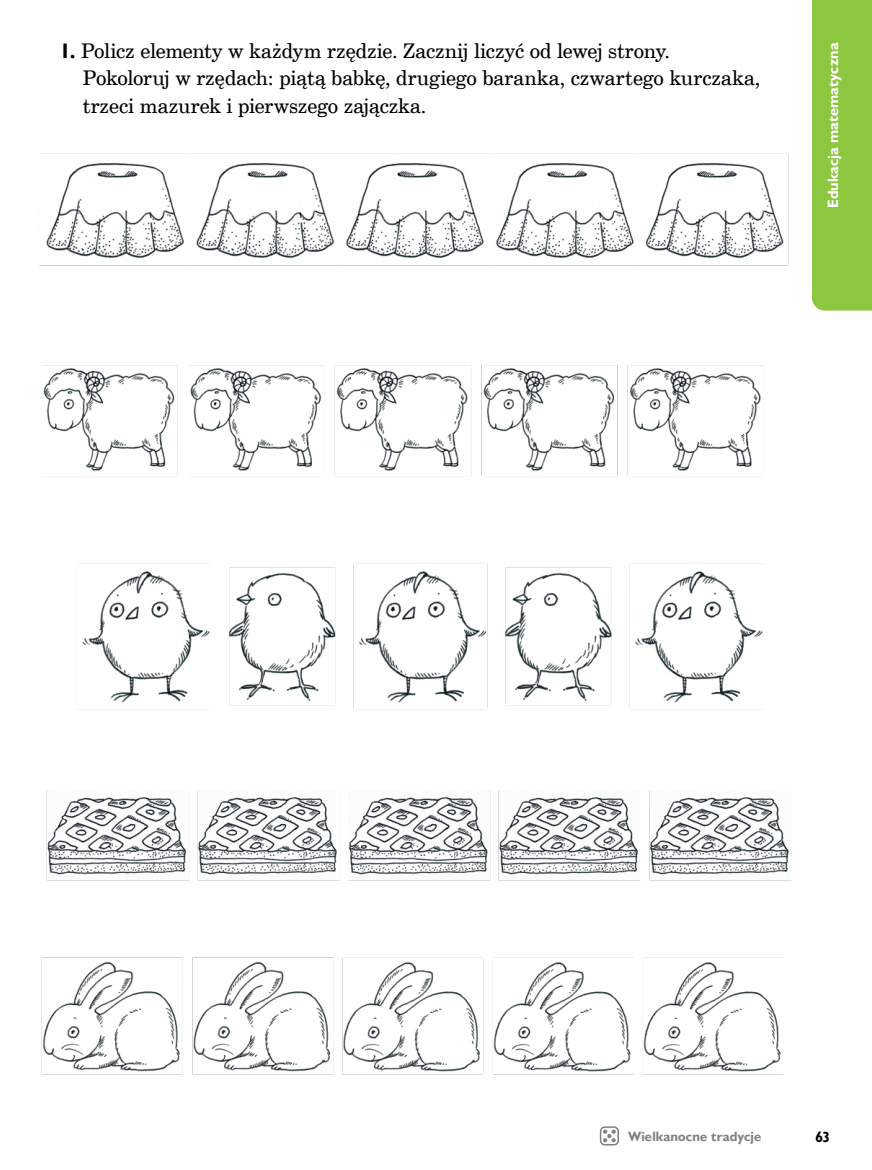
<style>
.page{position:relative;width:872px;height:1170px;background:#fff}
.page>*{position:absolute;margin:0;border:0;box-sizing:border-box;transform-origin:0 0}
.t1{font:20.25px/27.8px "Cent Schbook EU";letter-spacing:-.005em;color:#000}
.t2{font:700 15px "Humanst 521 EU";letter-spacing:.005em;color:#fff}
.t3{font:700 15px "Humanst 521 Cn EU";color:#000}
.t4{font:700 13.5px "Humanst 521 EU";letter-spacing:.01em;color:#808285}
.s1{font-family:"Humanst 521 EU";font-weight:700;font-size:21px}
</style>
<div class="page">
<img style="left:39px;top:153px;width:753px;height:922px">
<div style="left:812px;top:0;width:60px;height:310px;background:#8dc63f"></div>
<div style="left:600px;top:1126px;width:19px;height:19px;border:2px solid #808285;border-radius:4px"></div>
<svg style="left:603px;top:1129px;width:13px;height:13px"></svg>
<p class="t1" style="left:83px;top:37px;width:679px;text-indent:-23px"><span class="s1">1.</span> Policz elementy w każdym rzędzie. Zacznij liczyć od lewej strony.<br>Pokoloruj w rzędach: piątą babkę, drugiego baranka, czwartego kurczaka, trzeci mazurek i pierwszego zajączka.</p>
<p class="t2" style="left:823px;top:208px;width:167px;rotate:-90deg">Edukacja matematyczna</p>
<p class="t4" style="left:628px;top:1128px;width:135px">Wielkanocne tradycje</p>
<p class="t3" style="left:815px;top:1127px;width:15px">63</p>
</div>
